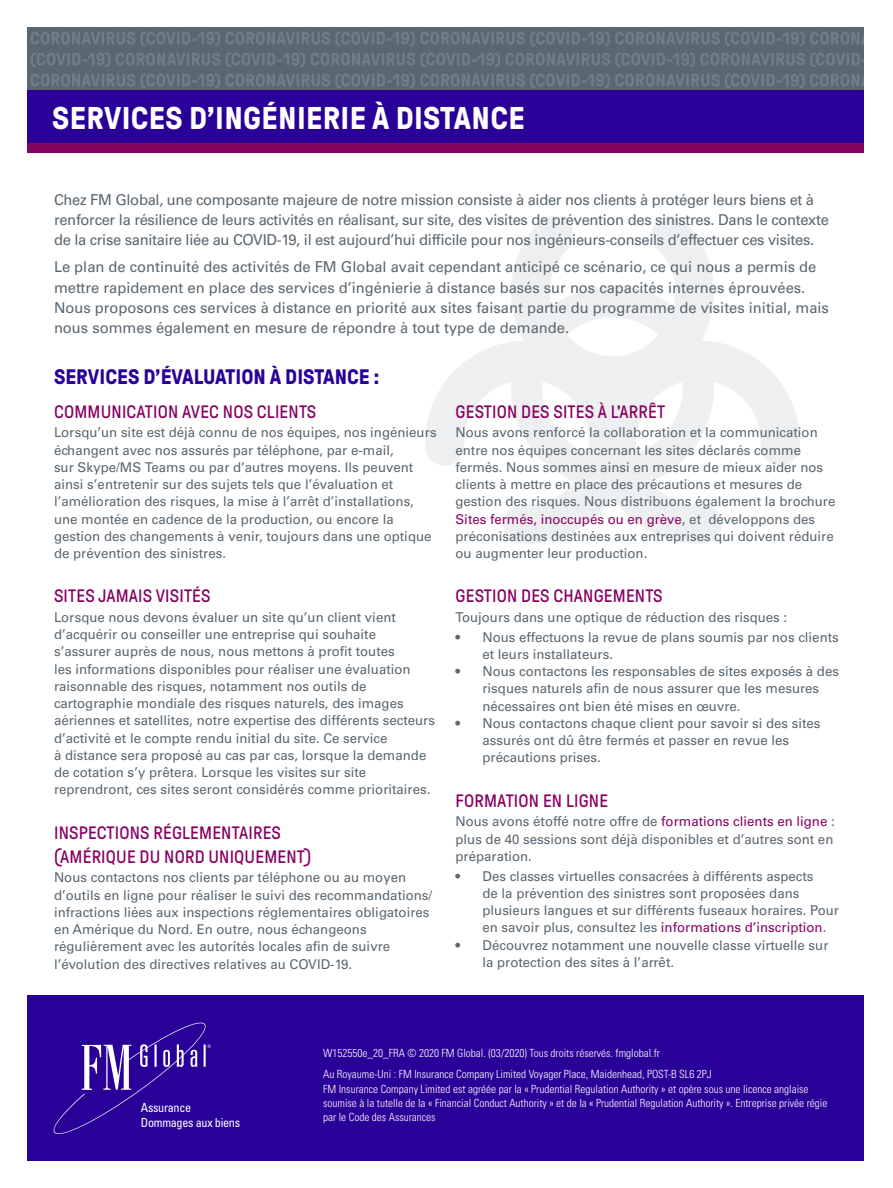
<style>
.page{position:relative;width:893px;height:1188px;background:#fff}
.page>*{position:absolute;margin:0;border:0;box-sizing:border-box;transform-origin:0 0}
.t1{font:700 31.5px "GT Pressura Pro";letter-spacing:.01em;color:#fff}
.t2{font:700 21px "GT Pressura Pro";color:#290098}
.t3{font:18px/24px "GT Pressura Pro";letter-spacing:.01em;color:#870363}
.t4{font:15px/20.2px "Univers LT Std";color:#5a6670}
.t5{font:15px/20.2px "Univers LT Std";letter-spacing:-.02em;color:#5a6670}
.t6{font:13.5px/17.2px "Univers LT Std";color:#5a6670}
.t7{font:condensed 12.45px/15px "Univers LT Std";letter-spacing:-.025em;color:#fff}
.t8{font:300 condensed 11.25px/14.2px "Univers LT Std";color:#fff}
.s1{color:#870363}
</style>
<div class="page">
<div style="left:27px;top:27px;width:836px;height:75px;background:#5a6670"></div>
<svg style="left:31px;top:74px;width:832px;height:14px"></svg>
<svg style="left:31px;top:53px;width:832px;height:14px"></svg>
<svg style="left:31px;top:32px;width:832px;height:14px"></svg>
<div style="left:27px;top:90px;width:836px;height:54px;background:#290098"></div>
<div style="left:27px;top:996px;width:836px;height:165px;background:#290098"></div>
<svg style="left:54px;top:1023px;width:157px;height:111px"></svg>
<div style="left:27px;top:144px;width:836px;height:9px;background:#870363"></div>
<img style="left:341px;top:108px;width:523px;height:436px">
<h1 class="t1" style="left:52px;top:102px;width:474px">SERVICES D’INGÉNIERIE À DISTANCE</h1>
<p class="t5" style="left:54px;top:190px;width:776px">Chez FM Global, une composante majeure de notre mission consiste à aider nos clients à protéger leurs biens et à renforcer la résilience de leurs activités en réalisant, sur site, des visites de prévention des sinistres. Dans le contexte de la crise sanitaire liée au COVID-19, il est aujourd’hui difficile pour nos ingénieurs-conseils d’effectuer ces visites.</p>
<p class="t4" style="left:54px;top:257px;width:776px">Le plan de continuité des activités de FM Global avait cependant anticipé ce scénario, ce qui nous a permis de mettre rapidement en place des services d’ingénierie à distance basés sur nos capacités internes éprouvées.<br>Nous proposons ces services à distance en priorité aux sites faisant partie du programme de visites initial, mais nous sommes également en mesure de répondre à tout type de demande.</p>
<h2 class="t2" style="left:54px;top:366px;width:327px">SERVICES D’ÉVALUATION À DISTANCE :</h2>
<h3 class="t3" style="left:54px;top:400px;width:264px">COMMUNICATION AVEC NOS CLIENTS</h3>
<p class="t6" style="left:54px;top:424px;width:384px">Lorsqu’un site est déjà connu de nos équipes, nos ingénieurs échangent avec nos assurés par téléphone, par e-mail,<br>sur Skype/MS Teams ou par d’autres moyens. Ils peuvent ainsi s’entretenir sur des sujets tels que l’évaluation et l’amélioration des risques, la mise à l’arrêt d’installations, une montée en cadence de la production, ou encore la gestion des changements à venir, toujours dans une optique de prévention des sinistres.</p>
<h3 class="t3" style="left:54px;top:584px;width:158px">SITES JAMAIS VISITÉS</h3>
<p class="t6" style="left:54px;top:609px;width:383px">Lorsque nous devons évaluer un site qu’un client vient d’acquérir ou conseiller une entreprise qui souhaite s’assurer auprès de nous, nous mettons à profit toutes<br>les informations disponibles pour réaliser une évaluation raisonnable des risques, notamment nos outils de cartographie mondiale des risques naturels, des images aériennes et satellites, notre expertise des différents secteurs d’activité et le compte rendu initial du site. Ce service<br>à distance sera proposé au cas par cas, lorsque la demande de cotation s’y prêtera. Lorsque les visites sur site reprendront, ces sites seront considérés comme prioritaires.</p>
<h3 class="t3" style="left:54px;top:821px;width:259px">INSPECTIONS RÉGLEMENTAIRES (AMÉRIQUE DU NORD UNIQUEMENT)</h3>
<p class="t6" style="left:54px;top:869px;width:380px">Nous contactons nos clients par téléphone ou au moyen d’outils en ligne pour réaliser le suivi des recommandations/ infractions liées aux inspections réglementaires obligatoires en Amérique du Nord. En outre, nous échangeons régulièrement avec les autorités locales afin de suivre l’évolution des directives relatives au COVID-19.</p>
<h3 class="t3" style="left:456px;top:400px;width:211px">GESTION DES SITES À L’ARRÊT</h3>
<p class="t6" style="left:455px;top:424px;width:381px">Nous avons renforcé la collaboration et la communication entre nos équipes concernant les sites déclarés comme fermés. Nous sommes ainsi en mesure de mieux aider nos clients à mettre en place des précautions et mesures de gestion des risques. Nous distribuons également la brochure <span class="s1">Sites fermés, inoccupés ou en grève</span>, et développons des préconisations destinées aux entreprises qui doivent réduire ou augmenter leur production.</p>
<h3 class="t3" style="left:456px;top:584px;width:209px">GESTION DES CHANGEMENTS</h3>
<p class="t6" style="left:455px;top:609px;width:333px">Toujours dans une optique de réduction des risques :</p>
<p class="t6" style="left:482px;top:628px;width:358px;text-indent:-27px">• Nous effectuons la revue de plans soumis par nos clients et leurs installateurs.</p>
<p class="t6" style="left:482px;top:663px;width:358px;text-indent:-27px">• Nous contactons les responsables de sites exposés à des risques naturels afin de nous assurer que les mesures nécessaires ont bien été mises en œuvre.</p>
<p class="t6" style="left:482px;top:715px;width:340px;text-indent:-27px">• Nous contactons chaque client pour savoir si des sites assurés ont dû être fermés et passer en revue les précautions prises.</p>
<h3 class="t3" style="left:456px;top:789px;width:154px">FORMATION EN LIGNE</h3>
<p class="t6" style="left:455px;top:813px;width:381px;text-align:justify">Nous avons étoffé notre offre de <span class="s1">formations clients en ligne</span> : plus de 40 sessions sont déjà disponibles et d’autres sont en préparation.</p>
<p class="t6" style="left:482px;top:867px;width:358px;text-indent:-27px">• Des classes virtuelles consacrées à différents aspects<br>de la prévention des sinistres sont proposées dans plusieurs langues et sur différents fuseaux horaires. Pour en savoir plus, consultez les <span class="s1">informations d’inscription</span>.</p>
<p class="t6" style="left:482px;top:936px;width:347px;text-indent:-27px">• Découvrez notamment une nouvelle classe virtuelle sur la protection des sites à l’arrêt.</p>
<p class="t7" style="left:141px;top:1100px;width:101px">Assurance<br>Dommages aux biens</p>
<p class="t8" style="left:323px;top:1043px;width:390px;line-height:21px">W152550e_20_FRA © 2020 FM Global. (03/2020) Tous droits réservés. fmglobal.fr<br>Au Royaume-Uni : FM Insurance Company Limited Voyager Place, Maidenhead, POST-B SL6 2PJ</p>
<p class="t8" style="left:323px;top:1082px;width:506px">FM Insurance Company Limited est agréée par la « Prudential Regulation Authority » et opère sous une licence anglaise soumise à la tutelle de la « Financial Conduct Authority » et de la « Prudential Regulation Authority ». Entreprise privée régie par le Code des Assurances</p>
</div>
